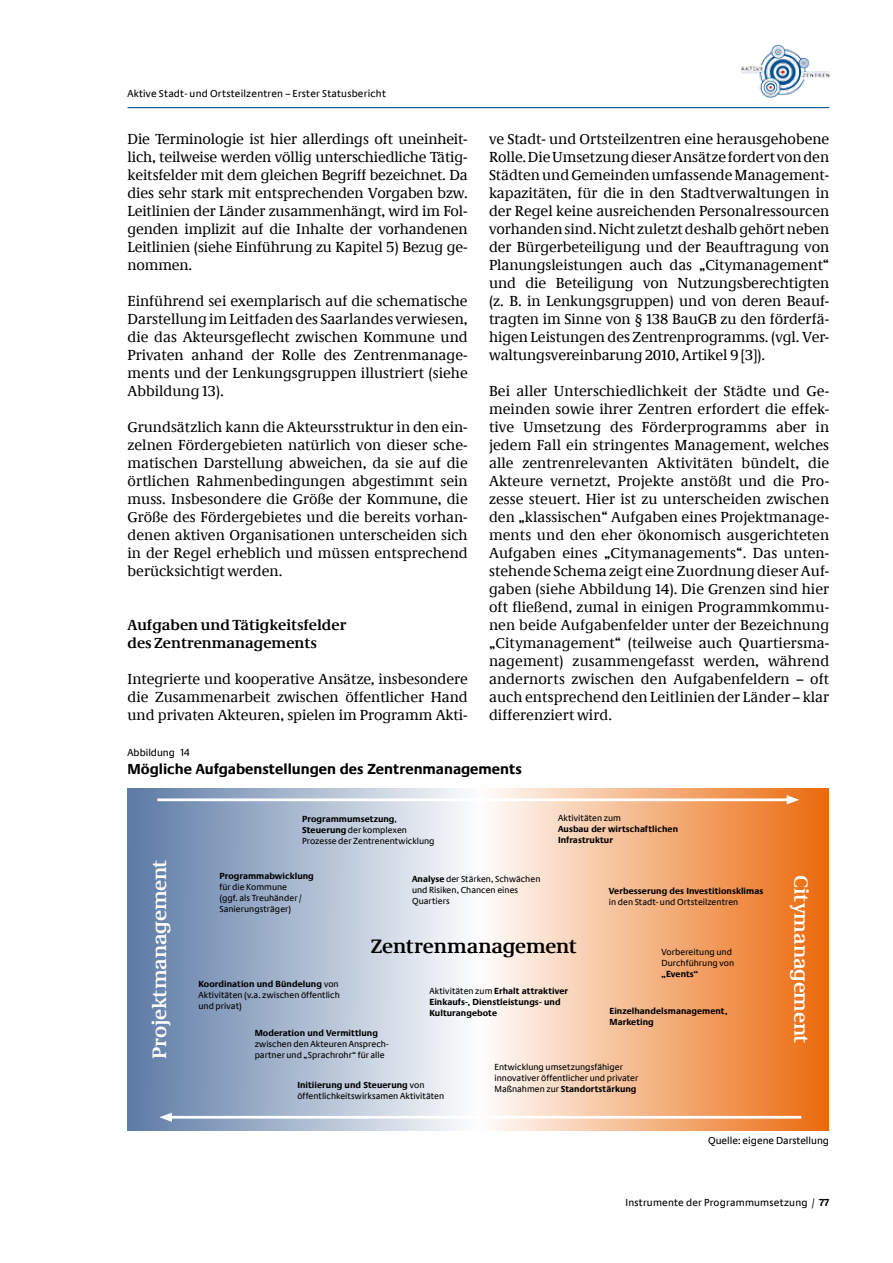
<style>
.page{position:relative;width:893px;height:1263px;background:#fff}
.page>*{position:absolute;margin:0;border:0;box-sizing:border-box;transform-origin:0 0}
.t1{font:700 20.1px "Neue Demos";letter-spacing:-.01em;color:#fff}
.t2{font:700 20.1px "Neue Demos";letter-spacing:-.01em;color:#000}
.Standardbsatz{font:15px/18px "Neue Demos";color:#000;text-align:justify}
.t3{font:700 15px/18px "Neue Demos";color:#000}
.Bildüberschrift{font:700 15px "Neue Praxis";color:#000}
.Bildquelle_ohne_Rast{font:10.5px "Neue Praxis";letter-spacing:.02em;color:#000}
.Bildquelle_ohne_Rast-2{font:10.5px "Neue Praxis";color:#000}
.Abbildungsnummer{font:10.5px "Neue Praxis";color:#000}
.t4{font:9.15px/10.9px "Neue Praxis";letter-spacing:.005em;color:#000}
.t5{font:700 9.15px/10.9px "Neue Praxis";letter-spacing:.005em;color:#000}
.s1{font-weight:700}
.s2{font-weight:400}
</style>
<div class="page">
<hr style="left:128px;top:107px;width:701px;height:1px;background:#005091">
<img style="left:741px;top:45px;width:89px;height:53px">
<div style="left:128px;top:788px;width:350px;height:342px;background:linear-gradient(to right,#5d7ba6,#fcfcfd)"></div>
<div style="left:478px;top:788px;width:351px;height:342px;background:linear-gradient(to right,#fefefd,#eb690c)"></div>
<hr style="left:167px;top:1116px;width:634px;height:2px;background:#fff">
<svg style="left:159px;top:1113px;width:13px;height:9px"></svg>
<hr style="left:157px;top:798px;width:635px;height:3px;background:#fff">
<svg style="left:787px;top:795px;width:12px;height:9px"></svg>
<p class="Bildquelle_ohne_Rast" style="left:128px;top:87px;width:260px">Aktive Stadt- und Ortsteilzentren – Erster Statusbericht</p>
<p class="Standardbsatz" style="left:128px;top:130px;width:342px">Die Terminologie ist hier allerdings oft uneinheit&shy;lich, teilweise werden völlig unterschiedliche Tätig&shy;keitsfelder mit dem gleichen Begriff bezeichnet. Da dies sehr stark mit entsprechenden Vorgaben bzw.<br>Leitlinien der Länder zusammenhängt, wird im Fol&shy;genden implizit auf die Inhalte der vorhandenen Leitlinien (siehe Einführung zu Kapitel 5) Bezug ge&shy;nommen.</p>
<p class="Standardbsatz" style="left:128px;top:292px;width:342px">Einführend sei exemplarisch auf die schematische Darstellung im Leitfaden des Saarlandes verwiesen, die das Akteursgeflecht zwischen Kommune und Privaten anhand der Rolle des Zentrenmanage&shy;ments und der Lenkungsgruppen illustriert (siehe Abbildung 13).</p>
<p class="Standardbsatz" style="left:128px;top:418px;width:342px">Grundsätzlich kann die Akteursstruktur in den ein&shy;zelnen Fördergebieten natürlich von dieser sche&shy;matischen Darstellung abweichen, da sie auf die örtlichen Rahmenbedingungen abgestimmt sein muss. Insbesondere die Größe der Kommune, die Größe des Fördergebietes und die bereits vorhan&shy;denen aktiven Organisationen unterscheiden sich in der Regel erheblich und müssen entsprechend berücksichtigt werden.</p>
<h3 class="t3" style="left:128px;top:616px;width:220px">Aufgaben und Tätigkeitsfelder des Zentrenmanagements</h3>
<p class="Standardbsatz" style="left:128px;top:670px;width:342px">Integrierte und kooperative Ansätze, insbesondere die Zusammenarbeit zwischen öffentlicher Hand und privaten Akteuren, spielen im Programm Akti-</p>
<p class="Standardbsatz" style="left:489px;top:130px;width:342px">ve Stadt- und Ortsteilzentren eine herausgehobene Rolle. Die Umsetzung dieser Ansätze fordert von den Städten und Gemeinden umfassende Management&shy;kapazitäten, für die in den Stadtverwaltungen in der Regel keine ausreichenden Personalressourcen vorhanden sind. Nicht zuletzt deshalb gehört neben der Bürgerbeteiligung und der Beauftragung von Planungsleistungen auch das „Citymanagement“ und die Beteiligung von Nutzungsberechtigten (z. B. in Lenkungsgruppen) und von deren Beauf&shy;tragten im Sinne von § 138 BauGB zu den förderfä&shy;higen Leistungen des Zentrenprogramms. (vgl. Ver&shy;waltungsvereinbarung 2010, Artikel 9 [3]).</p>
<p class="Standardbsatz" style="left:489px;top:382px;width:342px">Bei aller Unterschiedlichkeit der Städte und Ge&shy;meinden sowie ihrer Zentren erfordert die effek&shy;tive Umsetzung des Förderprogramms aber in jedem Fall ein stringentes Management, welches alle zentrenrelevanten Aktivitäten bündelt, die Akteure vernetzt, Projekte anstößt und die Pro&shy;zesse steuert. Hier ist zu unterscheiden zwischen den „klassischen“ Aufgaben eines Projektmanage&shy;ments und den eher ökonomisch ausgerichteten Aufgaben eines „Citymanagements“. Das unten&shy;stehende Schema zeigt eine Zuordnung dieser Auf&shy;gaben (siehe Abbildung 14). Die Grenzen sind hier oft fließend, zumal in einigen Programmkommu&shy;nen beide Aufgabenfelder unter der Bezeichnung „Citymanagement“ (teilweise auch Quartiersma&shy;nagement) zusammengefasst werden, während andernorts zwischen den Aufgabenfeldern – oft auch entsprechend den Leitlinien der Länder – klar differenziert wird.</p>
<p class="Abbildungsnummer" style="left:128px;top:746px;width:64px">Abbildung 14</p>
<p class="Bildüberschrift" style="left:128px;top:760px;width:396px">Mögliche Aufgabenstellungen des Zentrenmanagements</p>
<p class="t1" style="left:147px;top:1059px;width:201px;rotate:-90deg">Projektmanagement</p>
<p class="t4" style="left:302px;top:813px;width:134px"><span class="s1">Programmumsetzung</span>,<br><span class="s1">Steuerung</span> der komplexen<br>Prozesse der Zentrenentwicklung</p>
<p class="t4" style="left:219px;top:870px;width:96px"><span class="s1">Programmabwicklung </span>für die Kommune<br>(ggf. als Treuhänder /<br>Sanierungsträger)</p>
<p class="t4" style="left:412px;top:874px;width:130px"><span class="s1">Analyse</span> der Stärken, Schwächen und Risiken, Chancen eines<br>Quartiers</p>
<p class="t5" style="left:558px;top:813px;width:122px"><span class="s2">Aktivitäten zum<br></span>Ausbau der wirtschaftlichen<br>Infrastruktur</p>
<p class="t5" style="left:609px;top:885px;width:156px">Verbesserung des Investitionsklimas <span class="s2">in den Stadt- und Ortsteilzentren</span></p>
<p class="t2" style="left:371px;top:934px;width:208px">Zentrenmanagement</p>
<p class="t4" style="left:661px;top:947px;width:74px">Vorbereitung und<br>Durchführung von <span class="s1">„Events“</span></p>
<p class="t4" style="left:198px;top:979px;width:143px;text-align:justify"><span class="s1">Koordination und Bündelung</span> von Aktivitäten (v.a. zwischen öffentlich und privat)</p>
<p class="t4" style="left:255px;top:1027px;width:136px"><span class="s1">Moderation und Vermittlung </span>zwischen den Akteuren Ansprech&shy;partner und „Sprachrohr“ für alle</p>
<p class="t4" style="left:297px;top:1079px;width:148px"><span class="s1">Initiierung und Steuerung</span> von öffentlichkeitswirksamen Aktivitäten</p>
<p class="t5" style="left:429px;top:985px;width:140px"><span class="s2">Aktivitäten zum</span> Erhalt attraktiver<br>Einkaufs-, Dienstleistungs- und<br>Kulturangebote</p>
<p class="t5" style="left:609px;top:1005px;width:119px">Einzelhandelsmanagement,<br>Marketing</p>
<p class="t4" style="left:494px;top:1061px;width:145px">Entwicklung umsetzungsfähiger innovativer öffentlicher und privater<br>Maßnahmen zur <span class="s1">Standortstärkung</span></p>
<p class="t1" style="left:813px;top:875px;width:170px;rotate:90deg">Citymanagement</p>
<p class="Bildquelle_ohne_Rast-2" style="left:708px;top:1134px;width:123px">Quelle: eigene Darstellung</p>
<p class="Bildquelle_ohne_Rast" style="left:626px;top:1196px;width:205px">Instrumente der Programmumsetzung / <span class="s1">77</span></p>
</div>
